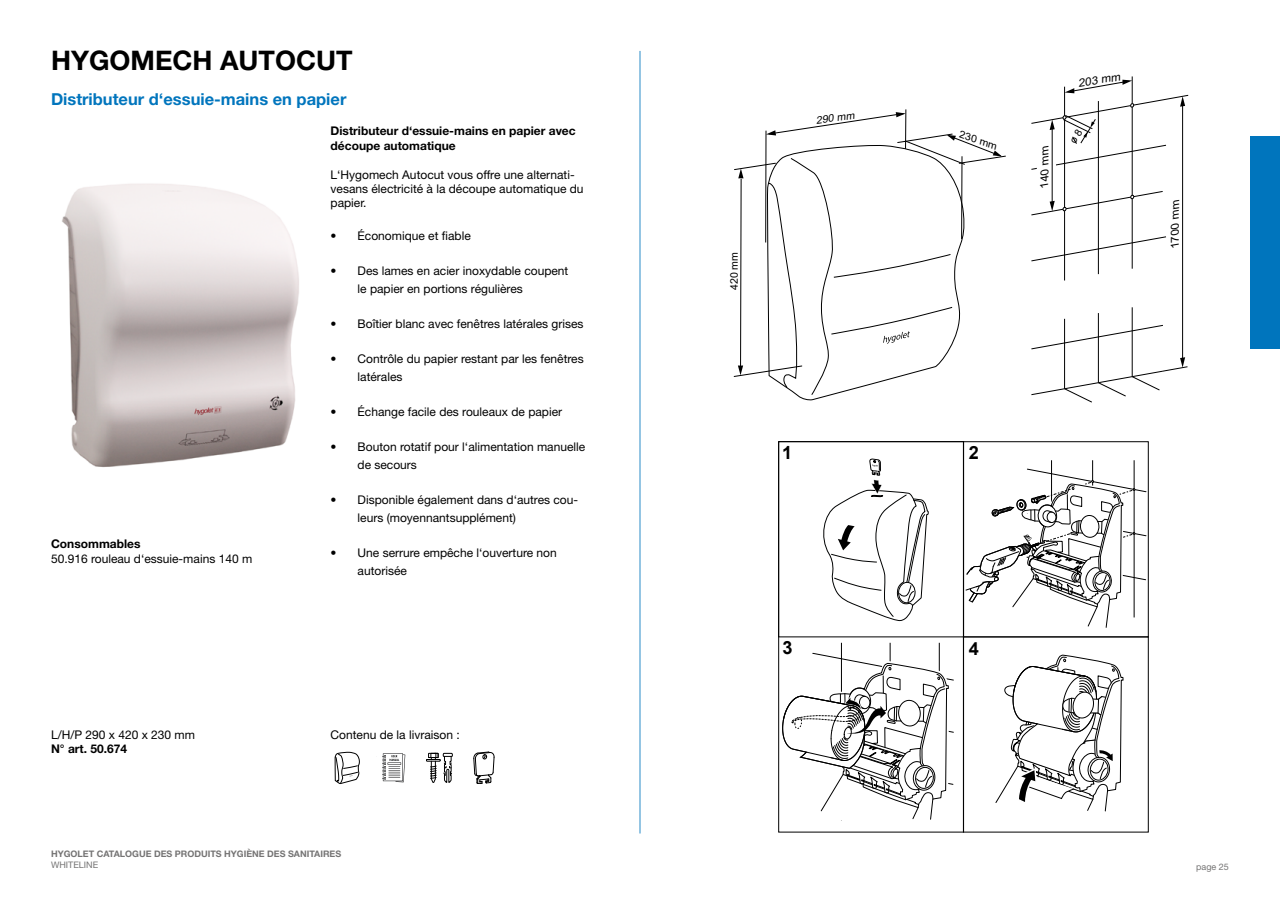
<style>
.page{position:relative;width:1280px;height:910px;background:#fff}
.page>*{position:absolute;margin:0;border:0;box-sizing:border-box;transform-origin:0 0}
.t1{font:700 27px "Helvetica Neue LT Std";color:#000}
.t2{font:700 18.15px "Arial";color:#000}
.t3{font:700 16.5px "Helvetica Neue LT Std";color:#0075bd}
.t4{font:12px/18px "Helvetica Neue LT Std";color:#000}
.t5{font:700 12px/14.4px "Helvetica Neue LT Std";color:#000}
.t6{font:italic 11.1px "Arial";color:#000;scale:1.08 1}
.t7{font:italic 11.1px "Arial";color:#000;scale:1.06 1}
.t8{font:10.5px "Arial";color:#000}
.t9{font:italic 10.35px "Arial";color:#000;scale:1.04 1}
.t10{font:10.05px "Arial";color:#000;scale:1.09 1}
.t11{font:700 9px "Helvetica Neue LT Std";color:#757474}
.t12{font:9px "Helvetica Neue LT Std";color:#757474}
</style>
<div class="page">
<div style="left:1250px;top:136px;width:30px;height:213px;background:#0075bd"></div>
<hr style="left:0;top:136px;width:1px;height:213px;background:#0075bd">
<img style="left:62px;top:184px;width:237px;height:283px">
<div style="left:963px;top:636px;width:186px;height:196px;border:1px solid #000"></div>
<hr style="left:939px;top:643px;width:1px;height:162px;background:#000">
<hr style="left:890px;top:643px;width:1px;height:159px;background:#000">
<hr style="left:841px;top:643px;width:1px;height:177px;background:#000">
<svg style="left:782px;top:653px;width:172px;height:168px"></svg>
<svg style="left:995px;top:654px;width:129px;height:158px"></svg>
<svg style="left:426px;top:753px;width:27px;height:30px"></svg>
<svg style="left:382px;top:753px;width:23px;height:29px"></svg>
<svg style="left:473px;top:752px;width:21px;height:32px"></svg>
<svg style="left:335px;top:752px;width:25px;height:32px"></svg>
<svg style="left:734px;top:76px;width:455px;height:552px"></svg>
<h1 class="t1" style="left:51px;top:44px;width:303px">HYGOMECH AUTOCUT</h1>
<h3 class="t3" style="left:51px;top:89px;width:297px">Distributeur d‘essuie-mains en papier</h3>
<p class="t5" style="left:51px;top:536px;width:91px">Consommables</p>
<p class="t4" style="left:51px;top:549px;width:203px">50.916 rouleau d‘essuie-mains 140 m</p>
<p class="t4" style="left:51px;top:725px;width:146px">L/H/P 290 x 420 x 230 mm</p>
<p class="t5" style="left:51px;top:741px;width:78px">N° art. 50.674</p>
<p class="t5" style="left:331px;top:124px;width:247px">Distributeur d‘essuie-mains en papier avec découpe automatique</p>
<p class="t4" style="left:331px;top:167px;width:254px;line-height:14.4px">L‘Hygomech Autocut vous offre une alternati&shy;vesans électricité à la découpe automatique du papier.</p>
<p class="t4" style="left:331px;top:226px;width:142px">• Économique et fiable</p>
<p class="t4" style="left:358px;top:261px;width:212px;text-indent:-27px">• Des lames en acier inoxydable coupent le papier en portions régulières</p>
<p class="t4" style="left:331px;top:314px;width:254px">• Boîtier blanc avec fenêtres latérales grises</p>
<p class="t4" style="left:358px;top:349px;width:228px;text-indent:-27px">• Contrôle du papier restant par les fenêtres latérales</p>
<p class="t4" style="left:331px;top:402px;width:233px">• Échange facile des rouleaux de papier</p>
<p class="t4" style="left:358px;top:437px;width:229px;text-indent:-27px">• Bouton rotatif pour l‘alimentation manuelle de secours</p>
<p class="t4" style="left:358px;top:490px;width:222px;text-indent:-27px">• Disponible également dans d‘autres cou&shy;leurs (moyennantsupplément)</p>
<p class="t4" style="left:358px;top:543px;width:201px;text-indent:-27px">• Une serrure empêche l‘ouverture non autorisée</p>
<p class="t4" style="left:331px;top:725px;width:131px">Contenu de la livraison :</p>
<p class="t11" style="left:51px;top:848px;width:292px">HYGOLET CATALOGUE DES PRODUITS HYGIÈNE DES SANITAIRES</p>
<p class="t12" style="left:51px;top:859px;width:49px">WHITELINE</p>
<p class="t8" style="left:727px;top:290px;width:40px;rotate:-90deg">024 m m</p>
<p class="t9" style="left:815px;top:113px;width:39px;rotate:-8deg">290 mm</p>
<h2 class="t2" style="left:782px;top:440px;width:12px">1</h2>
<p class="t10" style="left:962px;top:127px;width:38px;rotate:20deg">230 mm</p>
<p class="t6" style="left:1037px;top:155px;width:13px;rotate:-90deg">m</p>
<p class="t6" style="left:1037px;top:188px;width:34px;rotate:-90deg">041 m</p>
<p class="t7" style="left:1077px;top:76px;width:42px;rotate:-10deg">203 mm</p>
<p class="t6" style="left:1167px;top:209px;width:13px;rotate:-90deg">m</p>
<p class="t6" style="left:1167px;top:248px;width:41px;rotate:-90deg">0071 m</p>
<h2 class="t2" style="left:969px;top:440px;width:12px">2</h2>
<h2 class="t2" style="left:782px;top:635px;width:12px">3</h2>
<h2 class="t2" style="left:969px;top:635px;width:12px">4</h2>
<p class="t12" style="left:1196px;top:861px;width:34px">page 25</p>
</div>
